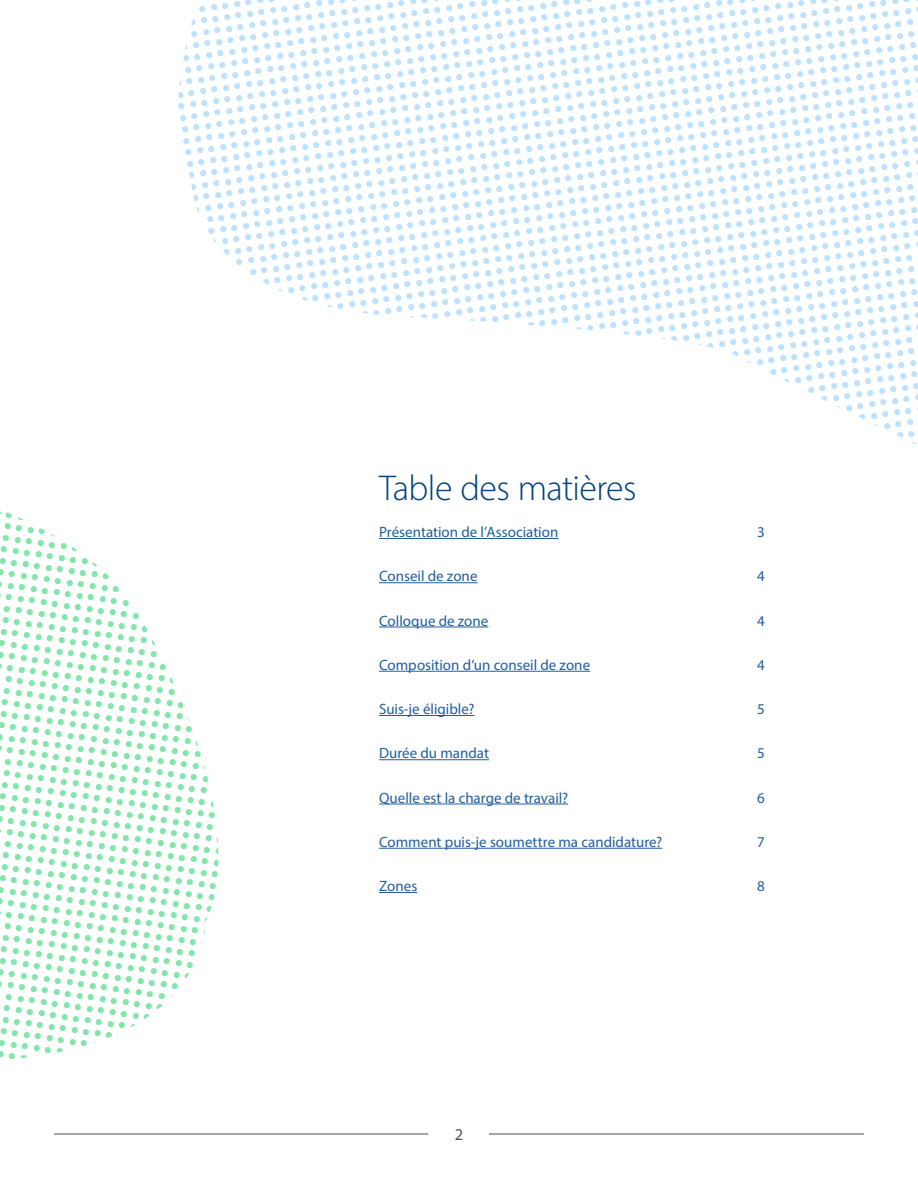
<style>
.page{position:relative;width:918px;height:1188px;background:#fff}
.page>*{position:absolute;margin:0;border:0;box-sizing:border-box;transform-origin:0 0}
.t1{font:300 36px "Myriad Pro";letter-spacing:-.015em;color:#004282}
.t2{font:16.5px "Myriad Pro";color:#4d4d4f}
.t3{font:15px "Myriad Pro";color:#215e9e}
</style>
<div class="page">
<hr style="left:54px;top:1134px;width:810px;height:1px;background:#4d4d4f">
<div style="left:429px;top:1117px;width:60px;height:34px;background:#fff"></div>
<svg style="left:178px;top:0;width:740px;height:445px"></svg>
<svg style="left:0;top:511px;width:262px;height:624px"></svg>
<hr style="left:379px;top:538px;width:179px;height:1px;background:#215e9e">
<hr style="left:379px;top:582px;width:99px;height:1px;background:#215e9e">
<hr style="left:379px;top:627px;width:109px;height:1px;background:#215e9e">
<hr style="left:379px;top:671px;width:211px;height:1px;background:#215e9e">
<hr style="left:379px;top:715px;width:96px;height:1px;background:#215e9e">
<hr style="left:379px;top:759px;width:110px;height:1px;background:#215e9e">
<hr style="left:379px;top:804px;width:189px;height:1px;background:#215e9e">
<hr style="left:379px;top:848px;width:283px;height:1px;background:#215e9e">
<hr style="left:379px;top:892px;width:38px;height:1px;background:#215e9e">
<h1 class="t1" style="left:379px;top:466px;width:259px">Table des matières</h1>
<p class="t3" style="left:379px;top:523px;width:181px">Présentation de l’Association</p>
<p class="t3" style="left:757px;top:523px;width:9px">3</p>
<p class="t3" style="left:379px;top:567px;width:100px">Conseil de zone</p>
<p class="t3" style="left:757px;top:567px;width:9px">4</p>
<p class="t3" style="left:379px;top:611px;width:111px">Colloque de zone</p>
<p class="t3" style="left:757px;top:611px;width:9px">4</p>
<p class="t3" style="left:379px;top:655px;width:213px">Composition d’un conseil de zone</p>
<p class="t3" style="left:757px;top:655px;width:9px">4</p>
<p class="t3" style="left:379px;top:700px;width:97px">Suis-je éligible?</p>
<p class="t3" style="left:757px;top:700px;width:9px">5</p>
<p class="t3" style="left:379px;top:744px;width:111px">Durée du mandat</p>
<p class="t3" style="left:757px;top:744px;width:9px">5</p>
<p class="t3" style="left:379px;top:788px;width:191px">Quelle est la charge de travail?</p>
<p class="t3" style="left:757px;top:788px;width:9px">6</p>
<p class="t3" style="left:379px;top:832px;width:285px">Comment puis-je soumettre ma candidature?</p>
<p class="t3" style="left:757px;top:832px;width:9px">7</p>
<p class="t3" style="left:379px;top:877px;width:40px">Zones</p>
<p class="t3" style="left:757px;top:877px;width:9px">8</p>
<p class="t2" style="left:455px;top:1124px;width:10px">2</p>
</div>
